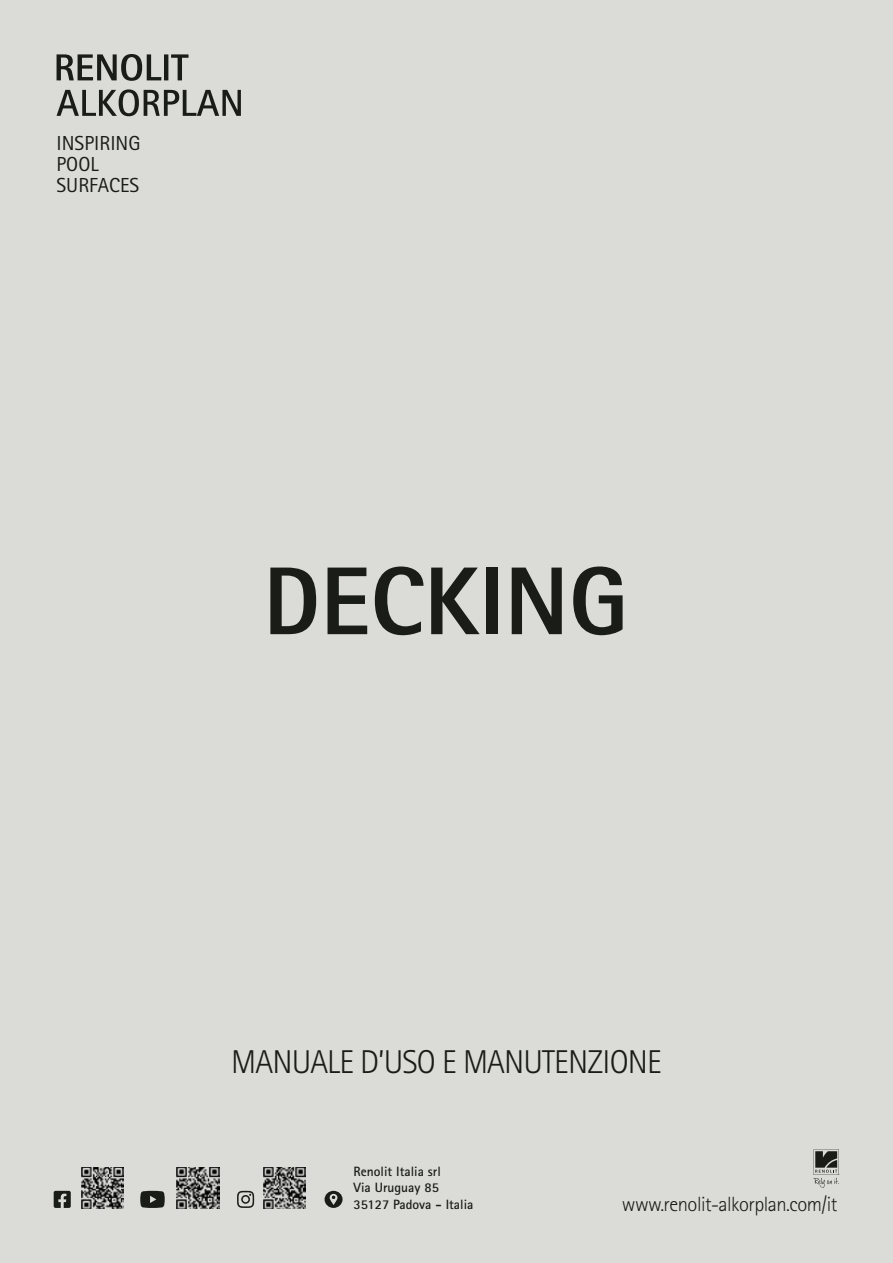
<style>
.page{position:relative;width:893px;height:1263px;background:#dbdcd7}
.page>*{position:absolute;margin:0;border:0;box-sizing:border-box;transform-origin:0 0}
.t1{font:800 96.45px "Rotis Sans Serif Pro";color:#1a1c17}
.t2{font:300 33px "Rotis Sans Serif Pro";letter-spacing:-.025em;color:#1a1c17}
.t3{font:300 20.55px "Rotis Sans Serif Pro";letter-spacing:-.025em;color:#1a1c17}
.t4{font:20.25px/21px "Rotis Sans Serif Pro";color:#1a1c17}
.t5{font:700 13.5px/16.5px "Rotis Sans Serif Pro";color:#1a1c17}
</style>
<div class="page">
<svg style="left:237px;top:1191px;width:17px;height:17px"></svg>
<svg style="left:54px;top:1190px;width:111px;height:18px"></svg>
<img style="left:81px;top:1167px;width:43px;height:42px">
<img style="left:177px;top:1167px;width:42px;height:42px">
<img style="left:263px;top:1167px;width:43px;height:42px">
<svg style="left:813px;top:1149px;width:26px;height:39px"></svg>
<svg style="left:325px;top:1191px;width:18px;height:17px"></svg>
<svg style="left:57px;top:54px;width:132px;height:27px"></svg>
<svg style="left:57px;top:89px;width:184px;height:27px"></svg>
<h3 class="t4" style="left:57px;top:133px;width:85px">INSPIRING<br>POOL<br>SURFACES</h3>
<h1 class="t1" style="left:263px;top:540px;width:366px">DECKING</h1>
<h2 class="t2" style="left:231px;top:1042px;width:432px">MANUALE D’USO E MANUTENZIONE</h2>
<p class="t5" style="left:353px;top:1163px;width:121px">Renolit Italia srl<br>Via Uruguay 85<br>35127 Padova - Italia</p>
<h3 class="t3" style="left:622px;top:1192px;width:217px">www.renolit-alkorplan.com/it</h3>
</div>
